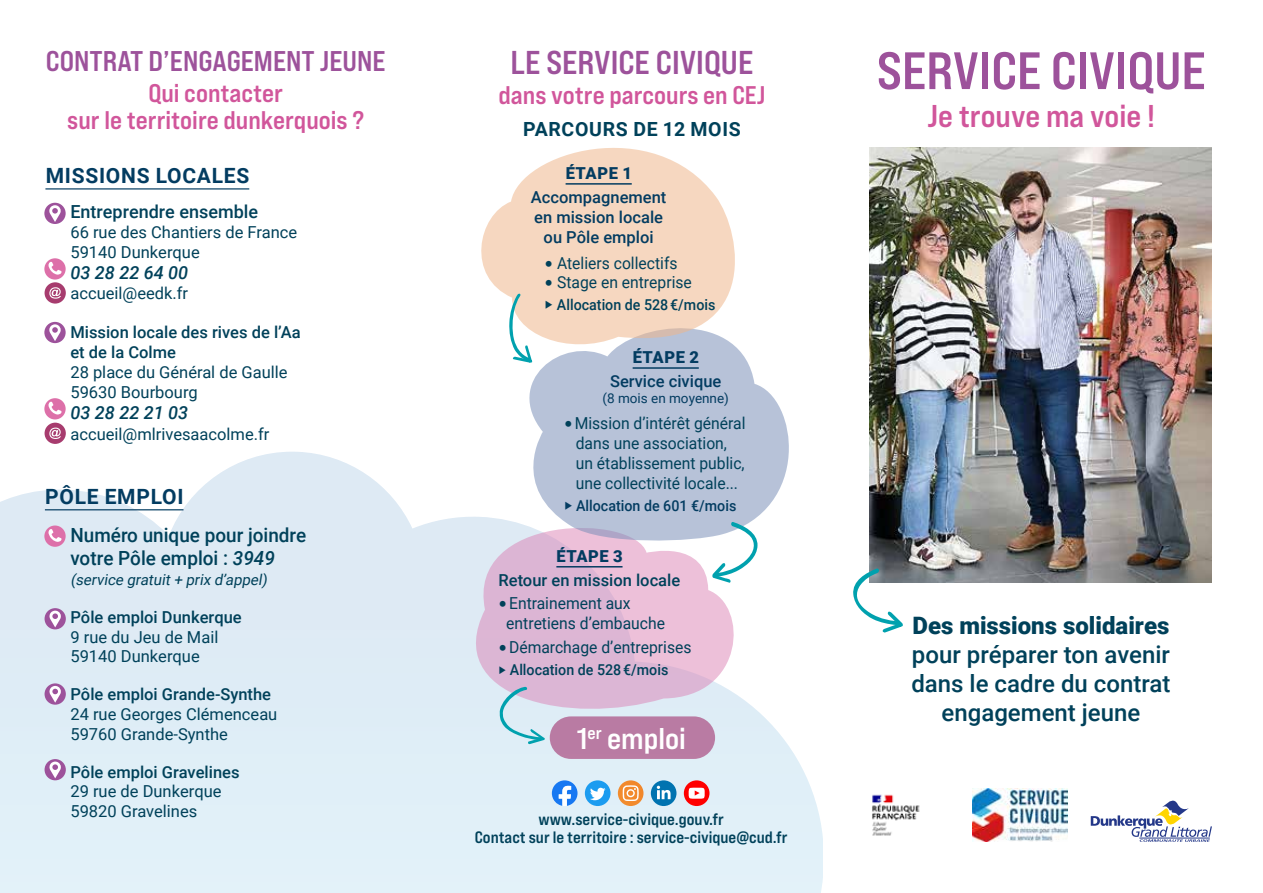
<style>
.page{position:relative;width:1263px;height:893px;background:#fff}
.page>*{position:absolute;margin:0;border:0;box-sizing:border-box;transform-origin:0 0}
.t1{font:52.5px "Bebas Neue Pro Exp Bd";color:#9d529b}
.t2{font:33px "Bebas Neue Pro Exp Bd";color:#9d529b}
.t3{font:31.5px "Bebas Neue Pro Exp Bd";color:#d1569b}
.t4{font:30px "Bebas Neue Pro Exp Bd";color:#fff}
.t5{font:28.5px "Bebas Neue Pro Exp Bd";color:#9d529b}
.t6{font:25.5px/27px "Bebas Neue Pro Exp Bd";color:#d1569b;text-align:center}
.t7{font:500 24px/28.8px "Roboto";color:#00415a;text-align:center}
.t8{font:900 24px "Roboto";color:#00415a}
.t9{font:700 21px "Roboto";letter-spacing:.035em;color:#033c61}
.t10{font:500 19.5px/23.4px "Roboto";color:#00415a}
.t11{font:700 19.5px "Roboto";letter-spacing:.035em;color:#00415a}
.t12{font:500 18px "Roboto";color:#00415a}
.t13{font:italic 500 18px "Roboto";color:#00415a}
.t14{font:16.5px/19.8px "Roboto";color:#00415a}
.t15{font:16.5px/19.8px "Roboto";color:#00415a;scale:.95 1}
.t16{font:500 16.5px/19.8px "Roboto";color:#00415a}
.t17{font:16.5px/18px "Bebas Neue Pro Exp Bd";color:#00415a;text-align:center}
.t18{font:500 16.5px/19.8px "Roboto";color:#033c61;text-align:center}
.t19{font:900 16.5px "Roboto";letter-spacing:.035em;color:#033c61}
.t20{font:500 15px "Roboto";color:#00415a;scale:.95 1}
.t21{font:italic 15px "Roboto";color:#00415a}
.t22{font:500 15px "Roboto";color:#033c61;scale:.95 1}
.t23{font:13.5px "Roboto";color:#033c61}
.s1{font-style:italic}
.s2{font-family:"Acier BAT Text Solid"}
.s3{font-weight:400;font-size:16.5px}
</style>
<div class="page">
<svg style="left:0;top:452px;width:822px;height:441px;background:#e3eff7"></svg>
<svg style="left:474px;top:526px;width:261px;height:184px;background:#e2c2db"></svg>
<svg style="left:528px;top:346px;width:262px;height:196px;background:#c1c9dd"></svg>
<svg style="left:481px;top:148px;width:254px;height:198px;fill:#f6d7c0"></svg>
<hr style="left:566px;top:183px;width:66px;height:2px;background:#033c61">
<hr style="left:633px;top:367px;width:66px;height:2px;background:#033c61">
<hr style="left:556px;top:566px;width:66px;height:1px;background:#033c61">
<svg style="left:509px;top:293px;width:25px;height:70px"></svg>
<svg style="left:712px;top:521px;width:46px;height:62px"></svg>
<svg style="left:1091px;top:800px;width:121px;height:42px"></svg>
<img style="left:872px;top:794px;width:48px;height:42px">
<hr style="left:45px;top:509px;width:138px;height:1px;background:#033c61">
<hr style="left:45px;top:188px;width:204px;height:2px;background:#033c61">
<div style="left:44px;top:398px;width:22px;height:21px;background:#dd70a9;border-radius:50%"></div>
<svg style="left:48px;top:401px;width:14px;height:14px"></svg>
<svg style="left:44px;top:525px;width:22px;height:22px"></svg>
<svg style="left:48px;top:529px;width:14px;height:13px"></svg>
<svg style="left:44px;top:258px;width:22px;height:22px"></svg>
<svg style="left:48px;top:262px;width:14px;height:13px"></svg>
<svg style="left:44px;top:322px;width:22px;height:21px"></svg>
<svg style="left:49px;top:324px;width:13px;height:17px"></svg>
<svg style="left:44px;top:203px;width:22px;height:21px"></svg>
<svg style="left:49px;top:205px;width:13px;height:17px"></svg>
<div style="left:45px;top:608px;width:21px;height:21px;background:#9d529b;border-radius:50%"></div>
<svg style="left:49px;top:611px;width:12px;height:16px"></svg>
<svg style="left:45px;top:683px;width:21px;height:22px"></svg>
<svg style="left:49px;top:686px;width:13px;height:17px"></svg>
<div style="left:45px;top:759px;width:21px;height:21px;background:#9d529b;border-radius:50%"></div>
<svg style="left:49px;top:762px;width:12px;height:16px"></svg>
<svg style="left:552px;top:780px;width:25px;height:26px"></svg>
<div style="left:585px;top:780px;width:25px;height:26px;background:#1c9cf0;border-radius:50%"></div>
<svg style="left:590px;top:788px;width:15px;height:12px"></svg>
<svg style="left:618px;top:780px;width:25px;height:26px"></svg>
<svg style="left:622px;top:785px;width:17px;height:16px"></svg>
<div style="left:651px;top:780px;width:25px;height:26px;background:#0073b0;border-radius:50%"></div>
<svg style="left:657px;top:786px;width:13px;height:13px"></svg>
<div style="left:684px;top:780px;width:25px;height:26px;background:#f00;border-radius:50%"></div>
<svg style="left:688px;top:788px;width:17px;height:11px"></svg>
<div style="left:45px;top:282px;width:21px;height:22px;background:#a73c6e;border-radius:50%"></div>
<svg style="left:49px;top:287px;width:12px;height:12px"></svg>
<div style="left:45px;top:423px;width:21px;height:21px;background:#a73c6e;border-radius:50%"></div>
<svg style="left:49px;top:428px;width:12px;height:11px"></svg>
<img style="left:870px;top:148px;width:341px;height:435px">
<div style="left:550px;top:716px;width:165px;height:43px;background:#b97ba3;border-radius:21px"></div>
<svg style="left:499px;top:686px;width:46px;height:58px;background:#c0d9e7"></svg>
<svg style="left:853px;top:568px;width:51px;height:65px"></svg>
<img style="left:972px;top:788px;width:95px;height:54px">
<h3 class="t5" style="left:46px;top:43px;width:341px">CONTRAT D’ENGAGEMENT JEUNE</h3>
<h3 class="t6" style="left:67px;top:79px;width:298px">Qui contacter<br>sur le territoire dunkerquois ?</h3>
<p class="t9" style="left:46px;top:161px;width:205px">MISSIONS LOCALES</p>
<p class="t12" style="left:70px;top:199px;width:189px">Entreprendre ensemble</p>
<p class="t14" style="left:70px;top:222px;width:228px">66 rue des Chantiers de France<br>59140 Dunkerque</p>
<p class="t13" style="left:70px;top:260px;width:119px">03 28 22 64 00</p>
<p class="t14" style="left:70px;top:282px;width:119px">accueil@eedk.fr</p>
<p class="t16" style="left:70px;top:322px;width:232px">Mission locale des rives de l’Aa et de la Colme</p>
<p class="t14" style="left:70px;top:362px;width:219px">28 place du Général de Gaulle<br>59630 Bourbourg</p>
<p class="t13" style="left:70px;top:400px;width:119px">03 28 22 21 03</p>
<p class="t14" style="left:70px;top:423px;width:201px">accueil@mlrivesaacolme.fr</p>
<p class="t9" style="left:45px;top:482px;width:140px">PÔLE EMPLOI</p>
<p class="t10" style="left:70px;top:522px;width:237px">Numéro unique pour joindre votre Pôle emploi : <span class="s1">3949</span></p>
<p class="t21" style="left:70px;top:569px;width:201px">(service gratuit+ prix d’appel)</p>
<p class="t16" style="left:70px;top:606px;width:173px">Pôle emploi Dunkerque</p>
<p class="t14" style="left:70px;top:626px;width:149px">9 rue du Jeu de Mail<br>59140 Dunkerque</p>
<p class="t16" style="left:70px;top:684px;width:202px">Pôle emploi Grande-Synthe</p>
<p class="t14" style="left:70px;top:703px;width:208px">24 rue Georges Clémenceau<br>59760 Grande-Synthe</p>
<p class="t16" style="left:70px;top:761px;width:171px">Pôle emploi Gravelines</p>
<p class="t14" style="left:70px;top:781px;width:153px">29 rue de Dunkerque<br>59820 Gravelines</p>
<h2 class="t2" style="left:511px;top:42px;width:244px">LE SERVICE CIVIQUE</h2>
<h3 class="t6" style="left:498px;top:82px;width:268px">dans votre parcours en CEJ</h3>
<p class="t11" style="left:523px;top:116px;width:219px">PARCOURS DE 12 MOIS</p>
<p class="t19" style="left:566px;top:161px;width:68px">ÉTAPE 1</p>
<p class="t18" style="left:531px;top:187px;width:137px">Accompagnement en mission locale ou Pôle emploi</p>
<p class="t15" style="left:545px;top:252px;width:141px"><span class="s2">●</span> Ateliers collectifs</p>
<p class="t15" style="left:545px;top:272px;width:157px"><span class="s2">●</span> Stage en entreprise</p>
<p class="t20" style="left:545px;top:294px;width:181px"><span class="s3">‣</span> Allocation de 528 €/mois</p>
<p class="t19" style="left:633px;top:346px;width:68px">ÉTAPE 2</p>
<p class="t18" style="left:610px;top:371px;width:113px">Service civique</p>
<p class="t23" style="left:602px;top:389px;width:128px">(8 mois en moyenne)</p>
<p class="t15" style="left:576px;top:413px;width:180px;text-indent:-12px"><span class="s2">●</span> Mission d’intérêt général dans une association, un établissement public, une collectivité locale...</p>
<p class="t22" style="left:564px;top:495px;width:183px"><span class="s3">‣</span> Allocation de 601 €/mois</p>
<p class="t19" style="left:556px;top:544px;width:68px">ÉTAPE 3</p>
<p class="t16" style="left:499px;top:569px;width:183px">Retour en mission locale</p>
<p class="t15" style="left:506px;top:593px;width:169px;text-indent:-8px"><span class="s2">●</span> Entrainement aux entretiens d’embauche</p>
<p class="t15" style="left:498px;top:637px;width:205px"><span class="s2">●</span> Démarchage d’entreprises</p>
<p class="t20" style="left:498px;top:659px;width:180px">‣ Allocation de 528 €/mois</p>
<h3 class="t4" style="left:577px;top:719px;width:111px">1<sup>er</sup> emploi</h3>
<p class="t17" style="left:475px;top:810px;width:314px">www.service-civique.gouv.fr<br>Contact sur le territoire : service-civique@cud.fr</p>
<h1 class="t1" style="left:877px;top:38px;width:330px">SERVICE CIVIQUE</h1>
<h3 class="t3" style="left:927px;top:96px;width:229px">Je trouve ma voie !</h3>
<h3 class="t8" style="left:912px;top:609px;width:258px">Des missions solidaires</h3>
<h3 class="t7" style="left:911px;top:639px;width:261px">pour préparer ton avenir dans le cadre du contrat engagement jeune</h3>
</div>
